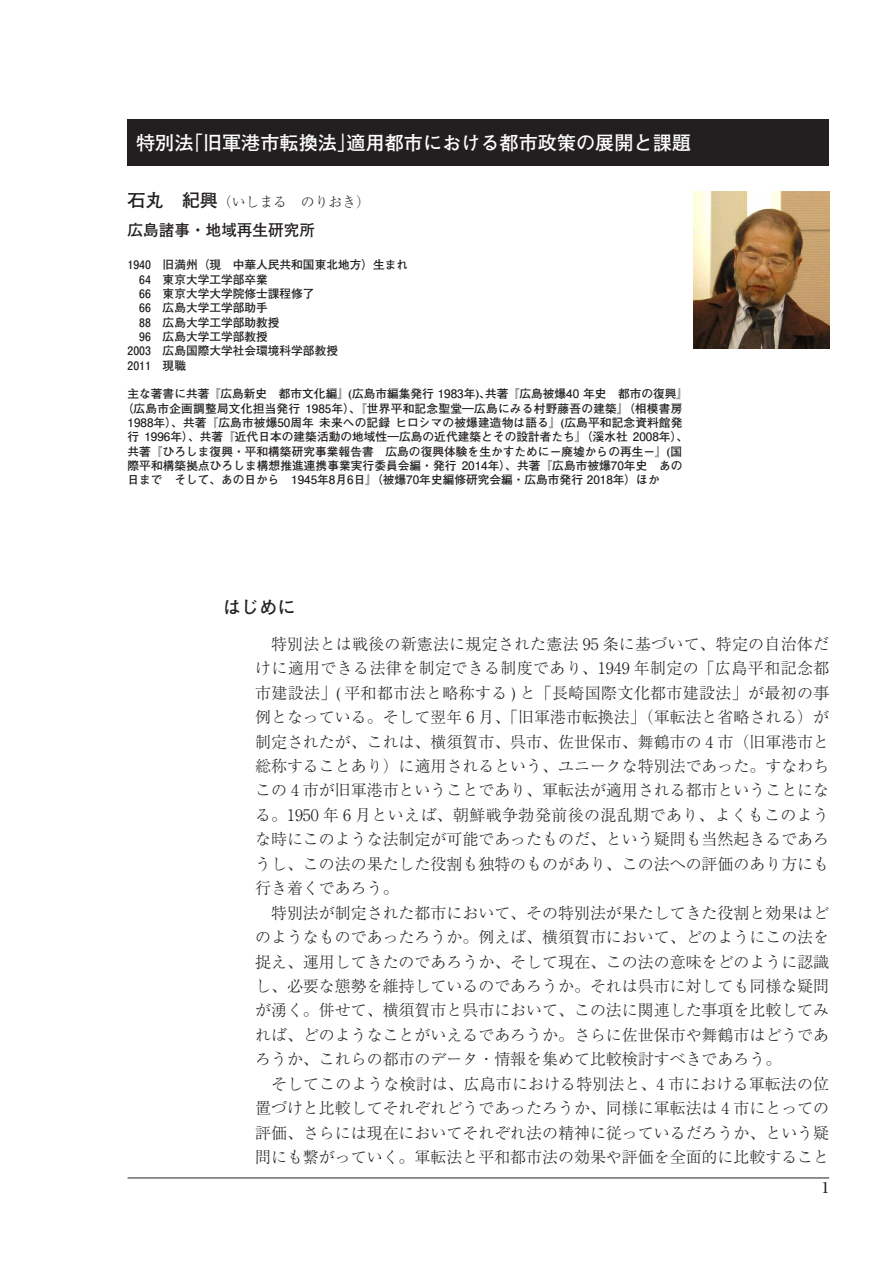
<style>
.page{position:relative;width:893px;height:1263px;background:#fff}
.page>*{position:absolute;margin:0;border:0;box-sizing:border-box;transform-origin:0 0}
.t1{font:700 19.2px "Futo Go B101 Pr 5";color:#fff}
.t2{font:700 18px "Futo Go B101 Pr 5";color:#231f20}
.t3{font:300 15.9px/24.5px "Ryumin Pr 5";color:#231f20;text-align:justify}
.t4{font:700 15.9px "Futo Go B101 Pr 5";color:#231f20}
.t5{font:500 14.85px "Shuuei 3 Std";color:#231f20}
.t6{font:300 13.8px "Ryumin Pr 5";color:#231f20}
.t7{font:700 11.7px "Futo Go B101 Pr 5";color:#231f20}
.t8{font:700 11.7px "Futo Go B101 Pr 5";letter-spacing:.02em;color:#231f20}
.s1{font-family:"Futo Go B101 Pr 5";font-weight:700;font-size:18px}
</style>
<div class="page">
<hr style="left:128px;top:1177px;width:701px;height:1px;background:#231f20">
<div style="left:128px;top:119px;width:701px;height:47px;background:#231f20"></div>
<img style="left:693px;top:191px;width:136px;height:158px">
<p class="t1" style="left:136px;top:127px;width:556px">特別法「旧軍港市転換法」適用都市における都市政策の展開と課題</p>
<p class="t6" style="left:128px;top:191px;width:244px"><span class="s1">石丸　紀興</span>（いしまる　のりおき）</p>
<p class="t4" style="left:128px;top:217px;width:189px">広島諸事・地域再生研究所</p>
<p class="t7" style="left:128px;top:255px;width:282px">1940　旧満州（現　中華人民共和国東北地方）生まれ</p>
<p class="t7" style="left:139px;top:270px;width:130px">64　東京大学工学部卒業</p>
<p class="t7" style="left:139px;top:284px;width:177px">66　東京大学大学院修士課程修了</p>
<p class="t7" style="left:139px;top:298px;width:130px">66　広島大学工学部助手</p>
<p class="t7" style="left:139px;top:313px;width:142px">88　広島大学工学部助教授</p>
<p class="t7" style="left:139px;top:327px;width:130px">96　広島大学工学部教授</p>
<p class="t7" style="left:128px;top:341px;width:212px">2003　広島国際大学社会環境科学部教授</p>
<p class="t7" style="left:128px;top:356px;width:60px">2011　現職</p>
<p class="t7" style="left:128px;top:384px;width:562px">主な著書に共著『広島新史　都市文化編』(広島市編集発行 1983年)、共著『広島被爆40 年史　都市の復興』</p>
<p class="t8" style="left:122px;top:399px;width:562px">（広島市企画調整局文化担当発行 1985年）、『世界平和記念聖堂―広島にみる村野藤吾の建築』（相模書房</p>
<p class="t7" style="left:128px;top:413px;width:556px">1988年）、共著『広島市被爆50周年 未来への記録 ヒロシマの被爆建造物は語る』(広島平和記念資料館発</p>
<p class="t7" style="left:128px;top:428px;width:562px">行 1996年）、共著『近代日本の建築活動の地域性―広島の近代建築とその設計者たち』（溪水社 2008年）、</p>
<p class="t7" style="left:128px;top:442px;width:556px">共著『ひろしま復興・平和構築研究事業報告書　広島の復興体験を生かすために－廃墟からの再生－』(国</p>
<p class="t7" style="left:128px;top:456px;width:556px">際平和構築拠点ひろしま構想推進連携事業実行委員会編・発行 2014年）、共著『広島市被爆70年史　あの</p>
<p class="t7" style="left:128px;top:471px;width:534px">日まで　そして、あの日から　1945年8月6日』（被爆70年史編修研究会編・広島市発行 2018年）ほか</p>
<p class="t2" style="left:223px;top:593px;width:74px">はじめに</p>
<p class="t3" style="left:255px;top:630px;width:576px;text-indent:16px">特別法とは戦後の新憲法に規定された憲法 95 条に基づいて、特定の自治体だけに適用できる法律を制定できる制度であり、1949 年制定の｢広島平和記念都市建設法」( 平和都市法と略称する ) と「長崎国際文化都市建設法」が最初の事例となっている。そして翌年 6 月、「旧軍港市転換法」（軍転法と省略される）が制定されたが、これは、横須賀市、呉市、佐世保市、舞鶴市の 4 市（旧軍港市と総称することあり）に適用されるという、ユニークな特別法であった。すなわちこの 4 市が旧軍港市ということであり、軍転法が適用される都市ということになる。1950 年 6 月といえば、朝鮮戦争勃発前後の混乱期であり、よくもこのような時にこのような法制定が可能であったものだ、という疑問も当然起きるであろうし、この法の果たした役割も独特のものがあり、この法への評価のあり方にも行き着くであろう。</p>
<p class="t3" style="left:255px;top:899px;width:576px;text-indent:16px">特別法が制定された都市において、その特別法が果たしてきた役割と効果はどのようなものであったろうか。例えば、横須賀市において、どのようにこの法を捉え、運用してきたのであろうか、そして現在、この法の意味をどのように認識し、必要な態勢を維持しているのであろうか。それは呉市に対しても同様な疑問が湧く。併せて、横須賀市と呉市において、この法に関連した事項を比較してみれば、どのようなことがいえるであろうか。さらに佐世保市や舞鶴市はどうであろうか、これらの都市のデータ・情報を集めて比較検討すべきであろう。</p>
<p class="t3" style="left:255px;top:1070px;width:576px;text-indent:16px">そしてこのような検討は、広島市における特別法と、4 市における軍転法の位置づけと比較してそれぞれどうであったろうか、同様に軍転法は 4 市にとっての評価、さらには現在においてそれぞれ法の精神に従っているだろうか、という疑問にも繋がっていく。軍転法と平和都市法の効果や評価を全面的に比較すること</p>
<p class="t5" style="left:822px;top:1177px;width:9px">1</p>
</div>
